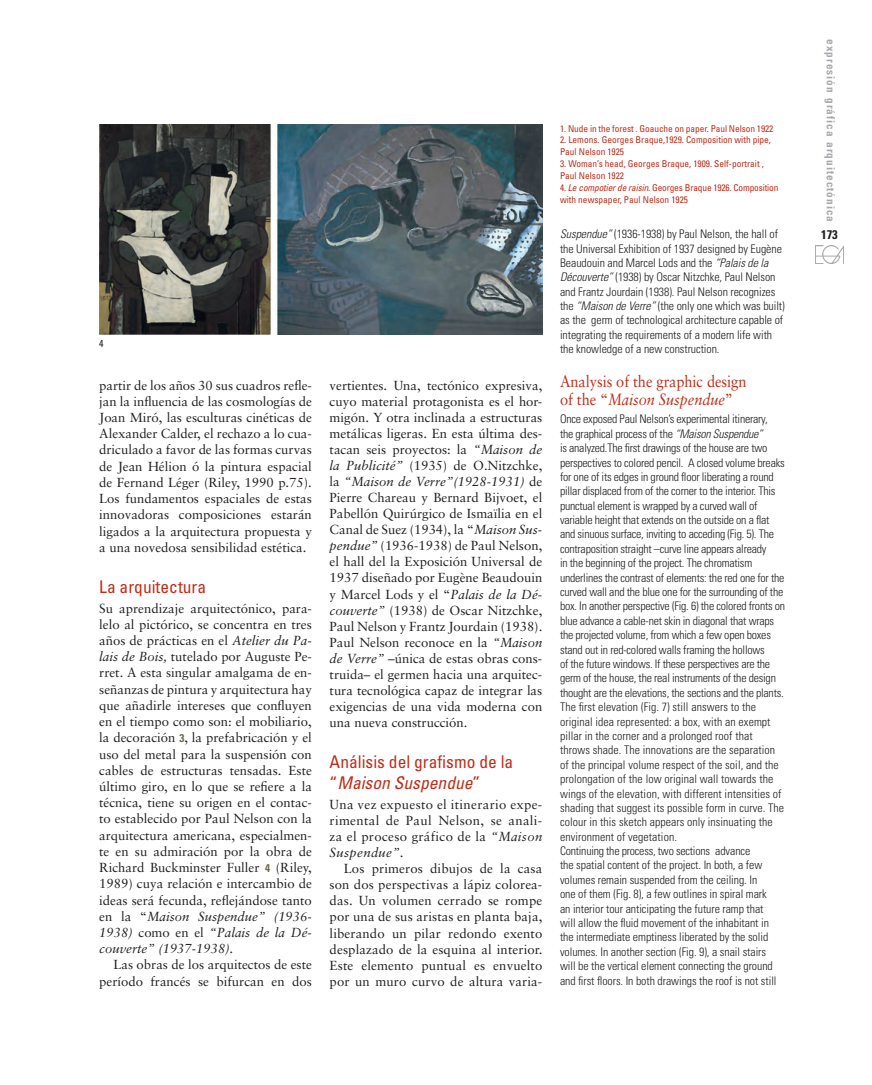
<style>
.page{position:relative;width:872px;height:1085px;background:#fff}
.page>*{position:absolute;margin:0;border:0;box-sizing:border-box;transform-origin:0 0}
.TITULAR_1_CAST{font:condensed 17.5px/21.4px "Univers";color:#c02d19}
.TITULAR_1_INGLES{font:16.25px/18.1px "Sabon";letter-spacing:-.005em;color:#c02d19;scale:.9 1}
.t1{font:13.12px/16.2px "Sabon";color:#231f20;text-align:justify}
.t2{font:700 condensed 12.5px "Univers";color:#231f20}
.t3{font:300 condensed 11.88px/14.4px "Univers";letter-spacing:-.005em;color:#231f20}
.t4{font:700 condensed 11.25px "Univers";letter-spacing:.09em;color:#a8a9ad}
.PIES_DE_FOTO_INGLES{font:condensed 10px "Univers";color:#231f20}
.t5{font:condensed 9.38px/11.9px "Univers";color:#c02d19}
.s1{font-style:italic}
.s2{font-family:"Univers";font-weight:700;font-stretch:condensed;font-size:11.25px;color:#6d6a4a}
</style>
<div class="page">
<img style="left:815px;top:246px;width:28px;height:17px">
<img style="left:99px;top:124px;width:443px;height:210px">
<p class="PIES_DE_FOTO_INGLES" style="left:99px;top:337px;width:6px">4</p>
<p class="t1" style="left:99px;top:376px;width:214px">partir de los años 30 sus cuadros refle&shy;jan la influencia de las cosmologías de Joan Miró, las esculturas cinéticas de Alexander Calder, el rechazo a lo cua&shy;driculado a favor de las formas curvas de Jean Hélion ó la pintura espacial de Fernand Léger (Riley, 1990 p.75).<br>Los fundamentos espaciales de estas innovadoras composiciones estarán ligados a la arquitectura propuesta y a una novedosa sensibilidad estética.</p>
<p class="TITULAR_1_CAST" style="left:99px;top:575px;width:108px">La arquitectura</p>
<p class="t1" style="left:99px;top:599px;width:214px">Su aprendizaje arquitectónico, para&shy;lelo al pictórico, se concentra en tres años de prácticas en el <span class="s1">Atelier du Pa&shy;lais de Bois,</span> tutelado por Auguste Pe&shy;rret. A esta singular amalgama de en&shy;señanzas de pintura y arquitectura hay que añadirle intereses que confluyen en el tiempo como son: el mobiliario, la decoración <span class="s2">3</span>, la prefabricación y el uso del metal para la suspensión con cables de estructuras tensadas. Este último giro, en lo que se refiere a la técnica, tiene su origen en el contac&shy;to establecido por Paul Nelson con la arquitectura americana, especialmen&shy;te en su admiración por la obra de Richard Buckminster Fuller <span class="s2">4</span> (Riley, 1989) cuya relación e intercambio de ideas será fecunda, reflejándose tanto en la “<span class="s1">Maison Suspendue” (1936- 1938)</span> como en el <span class="s1">“Palais de la Dé&shy;couverte” (1937-1938).</span></p>
<p class="t1" style="left:99px;top:956px;width:214px;text-align:right">Las obras de los arquitectos de este período francés se bifurcan en dos</p>
<p class="t1" style="left:330px;top:377px;width:214px">vertientes. Una, tectónico expresiva, cuyo material protagonista es el hor&shy;migón. Y otra inclinada a estructuras metálicas ligeras. En esta última des&shy;tacan seis proyectos: la <span class="s1">“Maison de la Publicité”</span> (1935) de O.Nitzchke, la <span class="s1">“Maison de Verre”(1928-1931)</span> de Pierre Chareau y Bernard Bijvoet, el Pabellón Quirúrgico de Ismaïlia en el Canal de Suez (1934), la “<span class="s1">Maison Sus&shy;pendue”</span> (1936-1938) de Paul Nelson, el hall del la Exposición Universal de 1937 diseñado por Eugène Beaudouin y Marcel Lods y el “<span class="s1">Palais de la Dé&shy;couverte”</span> (1938) de Oscar Nitzchke, Paul Nelson y Frantz Jourdain (1938).<br>Paul Nelson reconoce en la <span class="s1">“Maison de Verre” –</span>única de estas obras cons&shy;truida– el germen hacia una arquitec&shy;tura tecnológica capaz de integrar las exigencias de una vida moderna con una nueva construcción.</p>
<p class="TITULAR_1_CAST" style="left:330px;top:750px;width:185px">Análisis del grafismo de la “<span class="s1">Maison Suspendue</span>”</p>
<p class="t1" style="left:330px;top:796px;width:214px">Una vez expuesto el itinerario expe&shy;rimental de Paul Nelson, se anali&shy;za el proceso gráfico de la <span class="s1">“Maison Suspendue”.</span></p>
<p class="t1" style="left:330px;top:860px;width:214px;text-indent:14px">Los primeros dibujos de la casa son dos perspectivas a lápiz colorea&shy;das. Un volumen cerrado se rompe por una de sus aristas en planta baja, liberando un pilar redondo exento desplazado de la esquina al interior.<br>Este elemento puntual es envuelto por un muro curvo de altura varia-</p>
<p class="t5" style="left:560px;top:122px;width:215px">1. Nude in the forest . Goauche on paper. Paul Nelson 1922</p>
<p class="t5" style="left:560px;top:134px;width:212px">2. Lemons. Georges Braque,1929. Composition with pipe,<br>Paul Nelson 1925</p>
<p class="t5" style="left:560px;top:158px;width:205px">3. Woman’s head, Georges Braque, 1909. Self-portrait ,<br>Paul Nelson 1922</p>
<p class="t5" style="left:560px;top:181px;width:220px">4. <span class="s1">Le compotier de raisin</span>. Georges Braque 1926. Composition with newspaper, Paul Nelson 1925</p>
<p class="t3" style="left:560px;top:227px;width:226px"><span class="s1">Suspendue”</span> (1936-1938) by Paul Nelson, the hall of the Universal Exhibition of 1937 designed by Eugène Beaudouin and Marcel Lods and the <span class="s1">“Palais de la Découverte”</span> (1938) by Oscar Nitzchke, Paul Nelson and Frantz Jourdain (1938). Paul Nelson recognizes the <span class="s1">“Maison de Verre”</span> (the only one which was built) as the germ of technological architecture capable of integrating the requirements of a modern life with the knowledge of a new construction.</p>
<p class="TITULAR_1_INGLES" style="left:560px;top:372px;width:209px">Analysis of the graphic design of the “<span class="s1">Maison Suspendue</span>”</p>
<p class="t3" style="left:560px;top:412px;width:227px">Once exposed Paul Nelson’s experimental itinerary,<br>the graphical process of the <span class="s1">“Maison Suspendue”<br></span>is analyzed.The first drawings of the house are two perspectives to colored pencil. A closed volume breaks for one of its edges in ground floor liberating a round pillar displaced from of the corner to the interior. This punctual element is wrapped by a curved wall of variable height that extends on the outside on a flat and sinuous surface, inviting to acceding (Fig. 5). The contraposition straight –curve line appears already<br>in the beginning of the project. The chromatism underlines the contrast of elements: the red one for the curved wall and the blue one for the surrounding of the box. In another perspective (Fig. 6) the colored fronts on blue advance a cable-net skin in diagonal that wraps the projected volume, from which a few open boxes stand out in red-colored walls framing the hollows<br>of the future windows. If these perspectives are the germ of the house, the real instruments of the design thought are the elevations, the sections and the plants.</p>
<p class="t3" style="left:560px;top:699px;width:225px">The first elevation (Fig. 7) still answers to the original idea represented: a box, with an exempt pillar in the corner and a prolonged roof that throws shade. The innovations are the separation of the principal volume respect of the soil, and the prolongation of the low original wall towards the wings of the elevation, with different intensities of shading that suggest its possible form in curve. The colour in this sketch appears only insinuating the environment of vegetation.</p>
<p class="t3" style="left:560px;top:843px;width:218px">Continuing the process, two sections advance<br>the spatial content of the project. In both, a few volumes remain suspended from the ceiling. In<br>one of them (Fig. 8), a few outlines in spiral mark an interior tour anticipating the future ramp that will allow the fluid movement of the inhabitant in the intermediate emptiness liberated by the solid volumes. In another section (Fig. 9), a snail stairs will be the vertical element connecting the ground and first floors. In both drawings the roof is not still</p>
<p class="t4" style="left:837px;top:39px;width:184px;rotate:90deg">expresión gráfica arquitectónica</p>
<p class="t2" style="left:821px;top:226px;width:18px">173</p>
</div>
